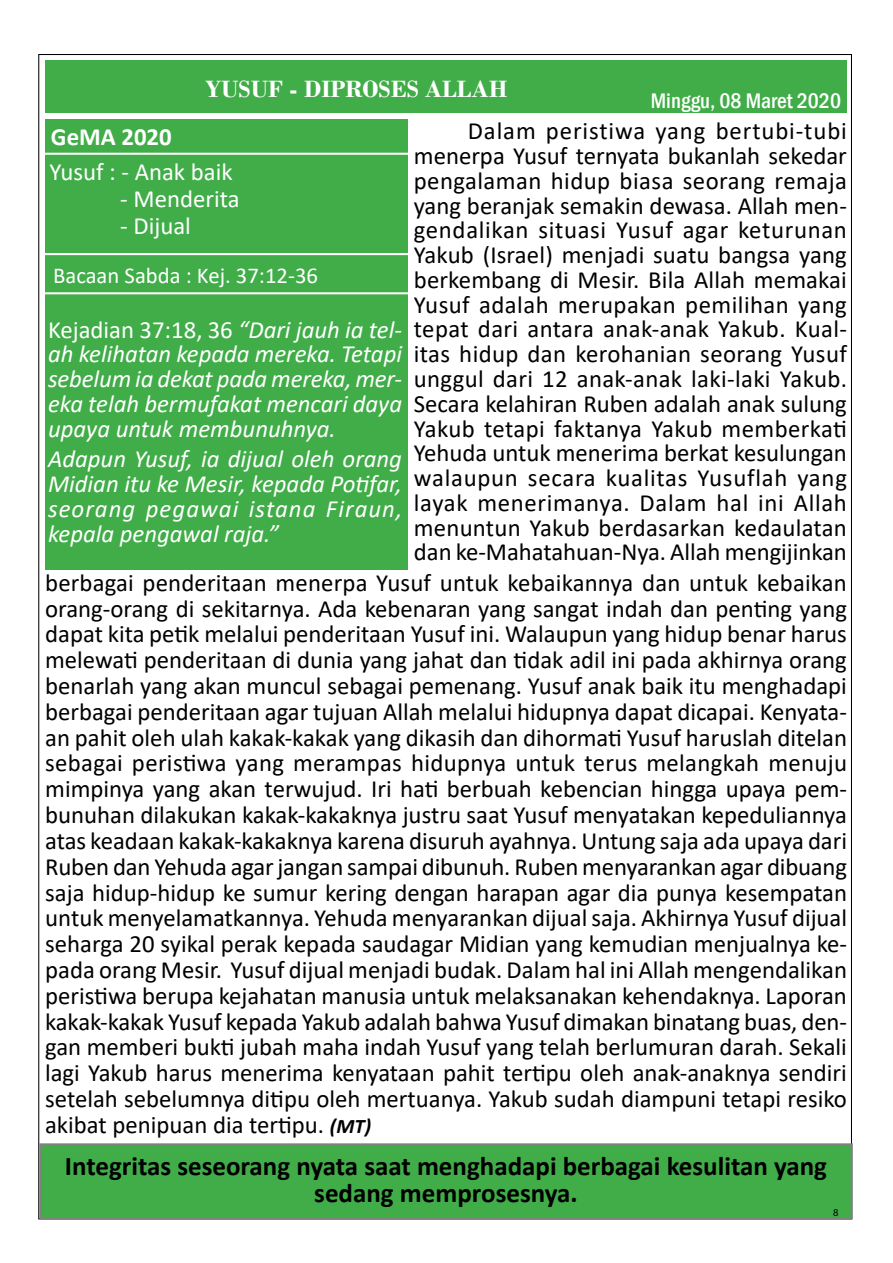
<style>
.page{position:relative;width:893px;height:1263px;background:#fff}
.page>*{position:absolute;margin:0;border:0;box-sizing:border-box;transform-origin:0 0}
.t1{font:700 27px/26.8px "Calibri";color:#000;text-align:center}
.t2{font:24.75px/25.8px "Calibri";color:#000;text-align:justify}
.t3{font:italic 24.75px/24.8px "Calibri";color:#fff;text-align:justify}
.t4{font:24.75px "Calibri";color:#fff}
.t5{font:700 24.75px "Bodoni";color:#fff}
.t6{font:700 24.75px "Calibri";color:#fff}
.t7{font:22.65px "Calibri";color:#fff}
.t8{font:500 condensed 21.75px "Franklin Gothic";color:#fff}
.t9{font:10.5px "Myriad Pro";color:#000}
.s1{font-style:normal}
.s2{font-weight:700;font-style:italic;font-size:20.7px}
</style>
<div class="page">
<div style="left:39px;top:1143px;width:814px;height:76px;background:#41ad49;border:2px solid #808080"></div>
<div style="left:45px;top:119px;width:363px;height:451px;background:#41ad49"></div>
<hr style="left:45px;top:253px;width:363px;height:2px;background:#fff">
<hr style="left:45px;top:292px;width:363px;height:2px;background:#fff">
<hr style="left:45px;top:153px;width:363px;height:2px;background:#fff">
<div style="left:45px;top:61px;width:802px;height:52px;background:#41ad49"></div>
<p class="t5" style="left:205px;top:74px;width:304px">YUSUF - DIPROSES ALLAH</p>
<p class="t8" style="left:651px;top:86px;width:192px">Minggu, 08 Maret 2020</p>
<p class="t6" style="left:51px;top:120px;width:122px">GeMA 2020</p>
<p class="t4" style="left:50px;top:155px;width:185px">Yusuf : - Anak baik</p>
<p class="t4" style="left:120px;top:182px;width:121px">- Menderita</p>
<p class="t4" style="left:120px;top:209px;width:72px">- Dijual</p>
<p class="t7" style="left:53px;top:259px;width:266px">Bacaan Sabda : Kej. 37:12-36</p>
<p class="t3" style="left:48px;top:316px;width:356px"><span class="s1">Kejadian 37:18, 36</span> “Dari jauh ia tel&shy;ah kelihatan kepada mereka. Tetapi sebelum ia dekat pada mereka, mer&shy;eka telah bermufakat mencari daya upaya untuk membunuhnya.</p>
<p class="t3" style="left:48px;top:446px;width:356px">Adapun Yusuf, ia dijual oleh orang Midian itu ke Mesir, kepada Potifar, seorang pegawai istana Firaun, kepala pengawal raja.”</p>
<p class="t2" style="left:414px;top:118px;width:435px;line-height:24.8px;text-indent:54px">Dalam peristiwa yang bertubi-tubi menerpa Yusuf ternyata bukanlah sekedar pengalaman hidup biasa seorang remaja yang beranjak semakin dewasa. Allah men&shy;gendalikan situasi Yusuf agar keturunan Yakub (Israel) menjadi suatu bangsa yang berkembang di Mesir. Bila Allah memakai Yusuf adalah merupakan pemilihan yang tepat dari antara anak-anak Yakub. Kual&shy;itas hidup dan kerohanian seorang Yusuf unggul dari 12 anak-anak laki-laki Yakub.<br>Secara kelahiran Ruben adalah anak sulung Yakub tetapi faktanya Yakub memberkati Yehuda untuk menerima berkat kesulungan walaupun secara kualitas Yusuflah yang layak menerimanya. Dalam hal ini Allah menuntun Yakub berdasarkan kedaulatan dan ke-Mahatahuan-Nya. Allah mengijinkan</p>
<p class="t2" style="left:45px;top:569px;width:803px">berbagai penderitaan menerpa Yusuf untuk kebaikannya dan untuk kebaikan orang-orang di sekitarnya. Ada kebenaran yang sangat indah dan penting yang dapat kita petik melalui penderitaan Yusuf ini. Walaupun yang hidup benar harus melewati penderitaan di dunia yang jahat dan tidak adil ini pada akhirnya orang benarlah yang akan muncul sebagai pemenang. Yusuf anak baik itu menghadapi berbagai penderitaan agar tujuan Allah melalui hidupnya dapat dicapai. Kenyata&shy;an pahit oleh ulah kakak-kakak yang dikasih dan dihormati Yusuf haruslah ditelan sebagai peristiwa yang merampas hidupnya untuk terus melangkah menuju mimpinya yang akan terwujud. Iri hati berbuah kebencian hingga upaya pem&shy;bunuhan dilakukan kakak-kakaknya justru saat Yusuf menyatakan kepeduliannya atas keadaan kakak-kakaknya karena disuruh ayahnya. Untung saja ada upaya dari Ruben dan Yehuda agarjangan sampai dibunuh. Ruben menyarankan agar dibuang saja hidup-hidup ke sumur kering dengan harapan agar dia punya kesempatan untuk menyelamatkannya. Yehuda menyarankan dijual saja. Akhirnya Yusuf dijual seharga 20 syikal perak kepada saudagar Midian yang kemudian menjualnya ke&shy;pada orang Mesir. Yusuf dijual menjadi budak. Dalam hal ini Allah mengendalikan peristiwa berupa kejahatan manusia untuk melaksanakan kehendaknya. Laporan kakak-kakak Yusuf kepada Yakub adalah bahwa Yusuf dimakan binatang buas, den&shy;gan memberi bukti jubah maha indah Yusuf yang telah berlumuran darah. Sekali lagi Yakub harus menerima kenyataan pahit tertipu oleh anak-anaknya sendiri setelah sebelumnya ditipu oleh mertuanya. Yakub sudah diampuni tetapi resiko akibat penipuan dia tertipu. <span class="s2">(MT)</span></p>
<p class="t1" style="left:65px;top:1152px;width:763px">Integritas seseorang nyata saat menghadapi berbagai kesulitan yang sedang memprosesnya.</p>
<p class="t9" style="left:833px;top:1205px;width:7px">8</p>
</div>
